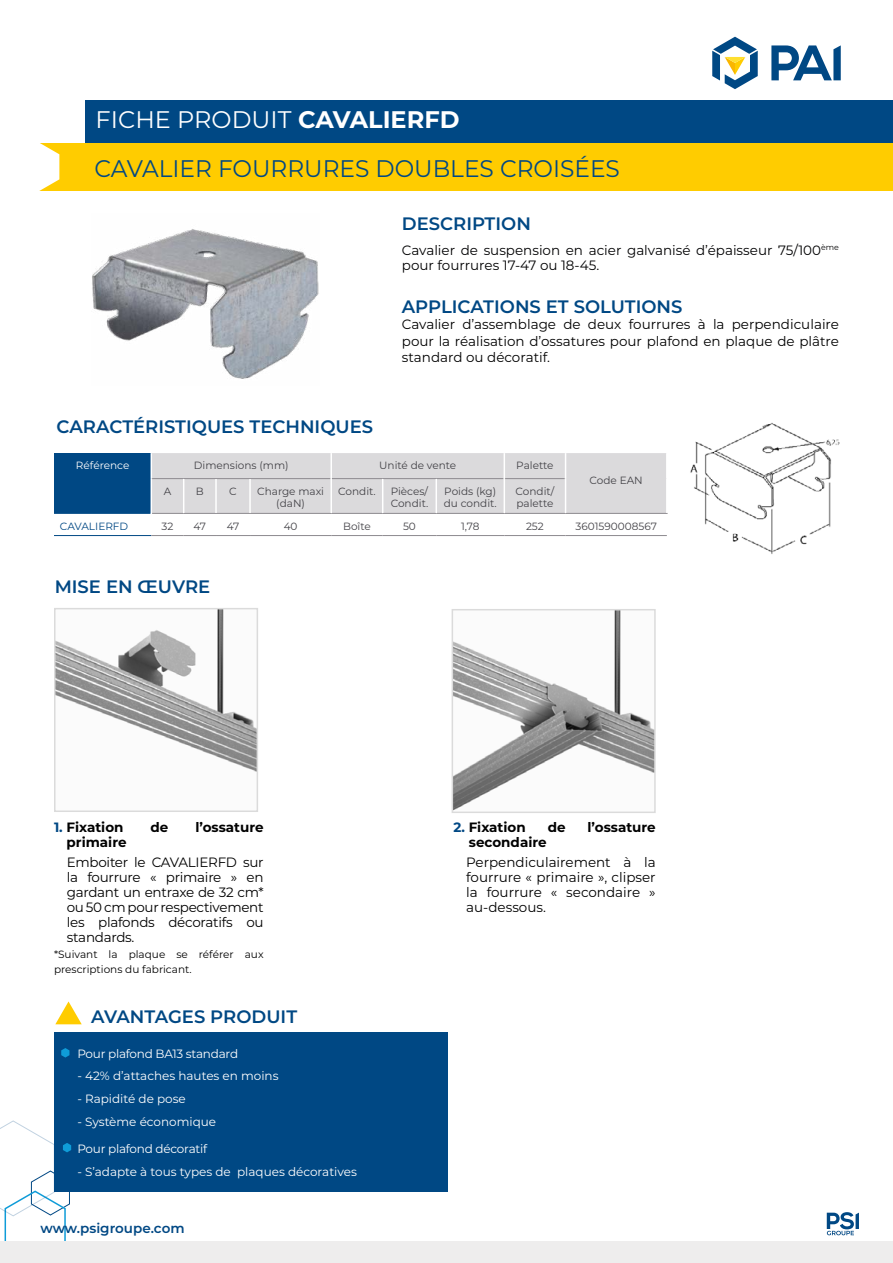
<style>
.page{position:relative;width:893px;height:1263px;background:#fff}
.page>*{position:absolute;margin:0;border:0;box-sizing:border-box;transform-origin:0 0}
.t1{font:24px "Montserrat";color:#004884}
.t2{font:24px "Montserrat";color:#fff}
.t3{font:600 18px "Montserrat";color:#004884}
.t4{font:13.5px/15px "Montserrat";color:#000;text-align:justify}
.t5{font:13.5px/15px "Montserrat";color:#020203}
.t6{font:700 13.5px "Montserrat";color:#000}
.t7{font:600 13.5px "Montserrat";color:#004884}
.t8{font:12px "Montserrat";color:#fff}
.t9{font:12px "Montserrat";letter-spacing:-.02em;color:#fff}
.t10{font:10.5px/12.6px "Montserrat";color:#434247}
.t11{font:10.5px/15px "Montserrat";color:#000}
.t12{font:10.5px "Montserrat";color:#004884}
.t13{font:10.5px "Montserrat";color:#fff}
.s1{font-weight:700}
.s2{color:#004884}
</style>
<div class="page">
<div style="left:86px;top:100px;width:807px;height:43px;background:#004884"></div>
<div style="left:38px;top:143px;width:855px;height:48px;background:#fc0"></div>
<svg style="left:38px;top:143px;width:21px;height:48px"></svg>
<svg style="left:712px;top:37px;width:46px;height:52px"></svg>
<svg style="left:771px;top:45px;width:70px;height:35px"></svg>
<div style="left:54px;top:453px;width:97px;height:60px;background:#004884"></div>
<hr style="left:54px;top:513px;width:97px;height:1px;background:#004884">
<hr style="left:54px;top:535px;width:97px;height:1px;background:#004884">
<hr style="left:566px;top:513px;width:102px;height:1px;background:#8d8a8f">
<hr style="left:151px;top:535px;width:33px;height:1px;background:#8d8a8f">
<hr style="left:184px;top:535px;width:32px;height:1px;background:#8d8a8f">
<hr style="left:216px;top:535px;width:34px;height:1px;background:#8d8a8f">
<hr style="left:250px;top:535px;width:81px;height:1px;background:#8d8a8f">
<hr style="left:331px;top:535px;width:52px;height:1px;background:#8d8a8f">
<hr style="left:383px;top:535px;width:53px;height:1px;background:#8d8a8f">
<hr style="left:436px;top:535px;width:68px;height:1px;background:#8d8a8f">
<hr style="left:504px;top:535px;width:62px;height:1px;background:#8d8a8f">
<hr style="left:566px;top:535px;width:101px;height:1px;background:#8d8a8f">
<div style="left:151px;top:453px;width:516px;height:61px;background:#dbdadc"></div>
<hr style="left:666px;top:453px;width:2px;height:26px;background:#fff">
<hr style="left:151px;top:479px;width:1px;height:34px;background:#fff">
<hr style="left:183px;top:479px;width:1px;height:34px;background:#fff">
<hr style="left:215px;top:479px;width:2px;height:34px;background:#fff">
<hr style="left:249px;top:479px;width:2px;height:34px;background:#fff">
<hr style="left:330px;top:479px;width:2px;height:34px;background:#fff">
<hr style="left:382px;top:479px;width:1px;height:34px;background:#fff">
<hr style="left:436px;top:479px;width:1px;height:34px;background:#fff">
<hr style="left:504px;top:479px;width:1px;height:34px;background:#fff">
<hr style="left:565px;top:479px;width:1px;height:34px;background:#fff">
<hr style="left:666px;top:479px;width:2px;height:34px;background:#fff">
<div style="left:54px;top:1032px;width:394px;height:160px;background:#004884"></div>
<svg style="left:55px;top:1001px;width:27px;height:23px"></svg>
<svg style="left:61px;top:1048px;width:8px;height:9px"></svg>
<img style="left:690px;top:423px;width:150px;height:131px">
<img style="left:57px;top:611px;width:198px;height:161px">
<div style="left:54px;top:608px;width:204px;height:204px;border:2px solid #dbdbdb"></div>
<img style="left:455px;top:612px;width:198px;height:198px">
<div style="left:452px;top:609px;width:204px;height:204px;border:2px solid #dbdbdb"></div>
<img style="left:92px;top:229px;width:227px;height:150px">
<svg style="left:827px;top:1212px;width:32px;height:23px"></svg>
<svg style="left:0;top:1120px;width:71px;height:122px"></svg>
<div style="left:0;top:1242px;width:893px;height:21px;background:#eeeded"></div>
<h1 class="t2" style="left:96px;top:103px;width:365px">FICHE PRODUIT <span class="s1">CAVALIERFD</span></h1>
<h1 class="t1" style="left:95px;top:152px;width:527px">CAVALIER FOURRURES DOUBLES CROISÉES</h1>
<h2 class="t3" style="left:402px;top:211px;width:131px">DESCRIPTION</h2>
<h2 class="t3" style="left:57px;top:413px;width:318px">CARACTÉRISTIQUES TECHNIQUES</h2>
<p class="t5" style="left:402px;top:242px;width:439px">Cavalier de suspension en acier galvanisé d’épaisseur 75/100<sup>ème </sup>pour fourrures 17-47 ou 18-45.</p>
<h2 class="t3" style="left:402px;top:294px;width:282px">APPLICATIONS ET SOLUTIONS</h2>
<p class="t4" style="left:402px;top:316px;width:439px;line-height:16.2px">Cavalier d’assemblage de deux fourrures à la perpendiculaire pour la réalisation d’ossatures pour plafond en plaque de plâtre standard ou décoratif.</p>
<p class="t13" style="left:76px;top:458px;width:55px">Référence</p>
<p class="t10" style="left:194px;top:459px;width:96px">Dimensions (mm)</p>
<p class="t10" style="left:379px;top:459px;width:79px">Unité de vente</p>
<p class="t10" style="left:516px;top:459px;width:39px">Palette</p>
<p class="t10" style="left:164px;top:484px;width:9px">A</p>
<p class="t10" style="left:196px;top:484px;width:9px">B</p>
<p class="t10" style="left:229px;top:484px;width:9px">C</p>
<p class="t10" style="left:257px;top:484px;width:68px;text-align:center">Charge maxi (daN)</p>
<p class="t10" style="left:338px;top:484px;width:39px">Condit.</p>
<p class="t10" style="left:391px;top:484px;width:39px">Pièces/<br>Condit.</p>
<p class="t10" style="left:444px;top:484px;width:55px">Poids (kg) du condit.</p>
<p class="t10" style="left:516px;top:484px;width:40px">Condit/ palette</p>
<p class="t10" style="left:590px;top:474px;width:55px">Code EAN</p>
<p class="t12" style="left:60px;top:519px;width:70px">CAVALIERFD</p>
<p class="t10" style="left:162px;top:519px;width:13px">32</p>
<p class="t10" style="left:194px;top:519px;width:14px">47</p>
<p class="t10" style="left:227px;top:519px;width:14px">47</p>
<p class="t10" style="left:284px;top:519px;width:15px">40</p>
<p class="t10" style="left:343px;top:519px;width:29px">Boîte</p>
<p class="t10" style="left:403px;top:519px;width:14px">50</p>
<p class="t10" style="left:461px;top:519px;width:20px">1,78</p>
<p class="t10" style="left:526px;top:519px;width:19px">252</p>
<p class="t10" style="left:575px;top:519px;width:83px">3601590008567</p>
<h2 class="t3" style="left:55px;top:573px;width:157px">MISE EN ŒUVRE</h2>
<p class="t6" style="left:54px;top:818px;width:71px"><span class="s2">1.</span> Fixation</p>
<p class="t6" style="left:151px;top:818px;width:19px">de</p>
<p class="t6" style="left:195px;top:818px;width:70px">l’ossature</p>
<p class="t6" style="left:67px;top:833px;width:61px">primaire</p>
<p class="t4" style="left:67px;top:854px;width:198px">Emboiter le CAVALIERFD sur la fourrure « primaire » en gardant un entraxe de 32 cm* ou 50 cm pour respectivement les plafonds décoratifs ou standards.</p>
<p class="t11" style="left:54px;top:947px;width:211px">*Suivant la plaque se référer aux prescriptions du fabricant.</p>
<h2 class="t3" style="left:91px;top:1004px;width:207px">AVANTAGES PRODUIT</h2>
<p class="t9" style="left:77px;top:1045px;width:162px">Pour plafond BA13 standard</p>
<p class="t8" style="left:77px;top:1068px;width:203px">- 42% d’attaches hautes en moins</p>
<p class="t8" style="left:77px;top:1091px;width:110px">- Rapidité de pose</p>
<p class="t8" style="left:77px;top:1114px;width:140px">- Système économique</p>
<p class="t9" style="left:77px;top:1140px;width:131px">Pour plafond décoratif</p>
<p class="t8" style="left:77px;top:1163px;width:281px">- S’adapte à tous types de plaques décoratives</p>
<p class="t7" style="left:40px;top:1218px;width:146px">www.psigroupe.com</p>
<p class="t6" style="left:453px;top:818px;width:74px"><span class="s2">2.</span> Fixation</p>
<p class="t6" style="left:548px;top:818px;width:19px">de</p>
<p class="t6" style="left:588px;top:818px;width:70px">l’ossature</p>
<p class="t6" style="left:469px;top:833px;width:79px">secondaire</p>
<p class="t4" style="left:466px;top:854px;width:191px">Perpendiculairement à la fourrure « primaire », clipser la fourrure « secondaire » au-dessous.</p>
</div>
